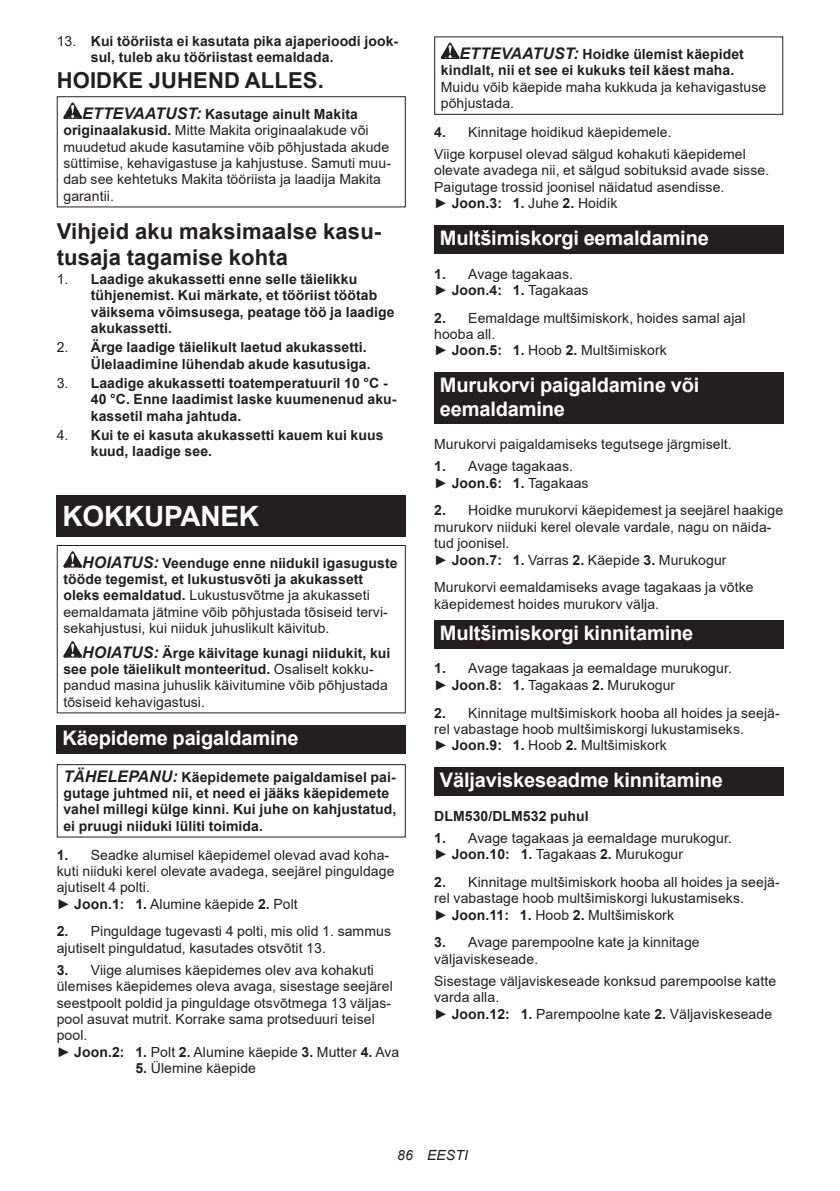
<style>
.page{position:relative;width:840px;height:1191px;background:#fff}
.page>*{position:absolute;margin:0;border:0;box-sizing:border-box;transform-origin:0 0}
.t1{font:700 28px "Arial";letter-spacing:-.01em;color:#fff}
.t2{font:700 22px/25.8px "Arial";letter-spacing:.005em;color:#231f20}
.t3{font:700 20px/23.4px "Arial";letter-spacing:-.01em;color:#fff}
.t4{font:14px/16.4px "Arial";letter-spacing:.005em;color:#231f20}
.t5{font:700 14px/16.4px "Arial";letter-spacing:.005em;color:#231f20}
.t6{font:italic 14px "Arial";letter-spacing:.005em;color:#231f20}
.s1{font-weight:400}
.s2{font-weight:700;font-style:italic;font-size:16px}
.s3{font-weight:700}
.s4{font-style:italic;font-size:16px}
</style>
<div class="page">
<svg style="left:63px;top:102px;width:19px;height:17px"></svg>
<div style="left:57px;top:96px;width:348px;height:111px;border:1px solid #231f20"></div>
<div style="left:57px;top:496px;width:348px;height:41px;background:#231f20"></div>
<svg style="left:63px;top:551px;width:19px;height:16px"></svg>
<svg style="left:63px;top:641px;width:19px;height:16px"></svg>
<div style="left:57px;top:545px;width:348px;height:168px;border:1px solid #231f20"></div>
<div style="left:57px;top:724px;width:348px;height:29px;background:#231f20"></div>
<div style="left:57px;top:764px;width:348px;height:73px;border:1px solid #231f20"></div>
<svg style="left:440px;top:43px;width:19px;height:16px"></svg>
<div style="left:434px;top:36px;width:348px;height:79px;border:1px solid #231f20"></div>
<div style="left:434px;top:225px;width:348px;height:29px;background:#231f20"></div>
<div style="left:434px;top:372px;width:348px;height:52px;background:#231f20"></div>
<div style="left:434px;top:620px;width:348px;height:28px;background:#231f20"></div>
<div style="left:434px;top:767px;width:348px;height:29px;background:#231f20"></div>
<p class="t5" style="left:91px;top:33px;width:309px;text-indent:-34px"><span class="s1">13.</span> Kui tööriista ei kasutata pika ajaperioodi jook&shy;sul, tuleb aku tööriistast eemaldada.</p>
<h2 class="t2" style="left:57px;top:68px;width:268px">HOIDKE JUHEND ALLES.</h2>
<p class="t4" style="left:63px;top:106px;width:329px;text-indent:19px"><span class="s2">ETTEVAATUST:</span> <span class="s3">Kasutage ainult Makita originaalakusid.</span> Mitte Makita originaalakude või muudetud akude kasutamine võib põhjustada akude süttimise, kehavigastuse ja kahjustuse. Samuti muu&shy;dab see kehtetuks Makita tööriista ja laadija Makita garantii.</p>
<h2 class="t2" style="left:57px;top:218px;width:326px">Vihjeid aku maksimaalse kasu&shy;tusaja tagamise kohta</h2>
<p class="t5" style="left:91px;top:271px;width:305px;text-indent:-34px"><span class="s1">1.</span> Laadige akukassetti enne selle täielikku tühjenemist. Kui märkate, et tööriist töötab väiksema võimsusega, peatage töö ja laadige akukassetti.</p>
<p class="t5" style="left:57px;top:339px;width:315px;text-align:right"><span class="s1">2.</span> Ärge laadige täielikult laetud akukassetti.<br>Ülelaadimine lühendab akude kasutusiga.</p>
<p class="t5" style="left:91px;top:375px;width:307px;text-indent:-34px"><span class="s1">3.</span> Laadige akukassetti toatemperatuuril 10 °C -<br>40 °C. Enne laadimist laske kuumenenud aku&shy;kassetil maha jahtuda.</p>
<p class="t5" style="left:91px;top:427px;width:294px;text-indent:-34px"><span class="s1">4.</span> Kui te ei kasuta akukassetti kauem kui kuus kuud, laadige see.</p>
<h1 class="t1" style="left:62px;top:496px;width:198px">KOKKUPANEK</h1>
<p class="t4" style="left:63px;top:554px;width:335px;text-indent:19px"><span class="s2">HOIATUS:</span> <span class="s3">Veenduge enne niidukil igasuguste tööde tegemist, et lukustusvõti ja akukassett oleks eemaldatud.</span> Lukustusvõtme ja akukasseti eemaldamata jätmine võib põhjustada tõsiseid tervi&shy;sekahjustusi, kui niiduk juhuslikult käivitub.</p>
<p class="t4" style="left:63px;top:644px;width:328px;text-indent:19px"><span class="s2">HOIATUS:</span> <span class="s3">Ärge käivitage kunagi niidukit, kui see pole täielikult monteeritud.</span> Osaliselt kokku&shy;pandud masina juhuslik käivitumine võib põhjustada tõsiseid kehavigastusi.</p>
<h3 class="t3" style="left:62px;top:726px;width:238px">Käepideme paigaldamine</h3>
<p class="t5" style="left:63px;top:768px;width:334px"><span class="s4">TÄHELEPANU:</span> Käepidemete paigaldamisel pai&shy;gutage juhtmed nii, et need ei jääks käepidemete vahel millegi külge kinni. Kui juhe on kahjustatud, ei pruugi niiduki lüliti toimida.</p>
<p class="t4" style="left:57px;top:846px;width:339px"><span class="s3">1.</span> Seadke alumisel käepidemel olevad avad koha&shy;kuti niiduki kerel olevate avadega, seejärel pinguldage ajutiselt 4 polti.<br>► <span class="s3">Joon.1: 1.</span> Alumine käepide <span class="s3">2.</span> Polt</p>
<p class="t4" style="left:57px;top:923px;width:335px"><span class="s3">2.</span> Pinguldage tugevasti 4 polti, mis olid 1. sammus ajutiselt pinguldatud, kasutades otsvõtit 13.</p>
<p class="t4" style="left:57px;top:961px;width:344px"><span class="s3">3.</span> Viige alumises käepidemes olev ava kohakuti ülemises käepidemes oleva avaga, sisestage seejärel seestpoolt poldid ja pinguldage otsvõtmega 13 väljas&shy;pool asuvat mutrit. Korrake sama protseduuri teisel pool.<br>► <span class="s3">Joon.2: 1.</span> Polt <span class="s3">2.</span> Alumine käepide <span class="s3">3.</span> Mutter <span class="s3">4.</span> Ava</p>
<p class="t4" style="left:135px;top:1060px;width:122px"><span class="s3">5.</span> Ülemine käepide</p>
<p class="t5" style="left:440px;top:46px;width:304px;text-indent:19px"><span class="s4">ETTEVAATUST:</span> Hoidke ülemist käepidet kindlalt, nii et see ei kukuks teil käest maha.</p>
<p class="t4" style="left:440px;top:79px;width:327px">Muidu võib käepide maha kukkuda ja kehavigastuse põhjustada.</p>
<p class="t4" style="left:434px;top:121px;width:313px;line-height:22px"><span class="s3">4.</span> Kinnitage hoidikud käepidemele.<br>Viige korpusel olevad sälgud kohakuti käepidemel</p>
<p class="t4" style="left:434px;top:162px;width:336px">olevate avadega nii, et sälgud sobituksid avade sisse.<br>Paigutage trossid joonisel näidatud asendisse.<br>► <span class="s3">Joon.3: 1.</span> Juhe <span class="s3">2.</span> Hoidik</p>
<h3 class="t3" style="left:439px;top:227px;width:270px">Multšimiskorgi eemaldamine</h3>
<p class="t4" style="left:434px;top:265px;width:156px"><span class="s3">1.</span> Avage tagakaas. ► <span class="s3">Joon.4: 1.</span> Tagakaas</p>
<p class="t4" style="left:434px;top:309px;width:313px"><span class="s3">2.</span> Eemaldage multšimiskork, hoides samal ajal hooba all.<br>► <span class="s3">Joon.5: 1.</span> Hoob <span class="s3">2.</span> Multšimiskork</p>
<h3 class="t3" style="left:439px;top:374px;width:261px">Murukorvi paigaldamine või eemaldamine</h3>
<p class="t4" style="left:434px;top:436px;width:299px">Murukorvi paigaldamiseks tegutsege järgmiselt.</p>
<p class="t4" style="left:434px;top:458px;width:156px"><span class="s3">1.</span> Avage tagakaas. ► <span class="s3">Joon.6: 1.</span> Tagakaas</p>
<p class="t4" style="left:434px;top:502px;width:350px"><span class="s3">2.</span> Hoidke murukorvi käepidemest ja seejärel haakige murukorv niiduki kerel olevale vardale, nagu on näida&shy;tud joonisel.<br>► <span class="s3">Joon.7: 1.</span> Varras <span class="s3">2.</span> Käepide <span class="s3">3.</span> Murukogur</p>
<p class="t4" style="left:434px;top:579px;width:321px">Murukorvi eemaldamiseks avage tagakaas ja võtke käepidemest hoides murukorv välja.</p>
<h3 class="t3" style="left:439px;top:621px;width:255px">Multšimiskorgi kinnitamine</h3>
<p class="t4" style="left:434px;top:660px;width:299px"><span class="s3">1.</span> Avage tagakaas ja eemaldage murukogur. ► <span class="s3">Joon.8: 1.</span> Tagakaas <span class="s3">2.</span> Murukogur</p>
<p class="t4" style="left:434px;top:704px;width:347px"><span class="s3">2.</span> Kinnitage multšimiskork hooba all hoides ja seejä&shy;rel vabastage hoob multšimiskorgi lukustamiseks.<br>► <span class="s3">Joon.9: 1.</span> Hoob <span class="s3">2.</span> Multšimiskork</p>
<h3 class="t3" style="left:439px;top:769px;width:284px">Väljaviskeseadme kinnitamine</h3>
<p class="t5" style="left:434px;top:807px;width:156px">DLM530/DLM532 puhul</p>
<p class="t4" style="left:434px;top:829px;width:299px"><span class="s3">1.</span> Avage tagakaas ja eemaldage murukogur. ► <span class="s3">Joon.10: 1.</span> Tagakaas <span class="s3">2.</span> Murukogur</p>
<p class="t4" style="left:434px;top:873px;width:347px"><span class="s3">2.</span> Kinnitage multšimiskork hooba all hoides ja seejä&shy;rel vabastage hoob multšimiskorgi lukustamiseks.<br>► <span class="s3">Joon.11: 1.</span> Hoob <span class="s3">2.</span> Multšimiskork</p>
<p class="t4" style="left:434px;top:934px;width:267px"><span class="s3">3.</span> Avage parempoolne kate ja kinnitage väljaviskeseade.</p>
<p class="t4" style="left:434px;top:972px;width:343px">Sisestage väljaviskeseade konksud parempoolse katte varda alla.<br>► <span class="s3">Joon.12: 1.</span> Parempoolne kate <span class="s3">2.</span> Väljaviskeseade</p>
<p class="t6" style="left:397px;top:1146px;width:72px">86 EESTI</p>
</div>
